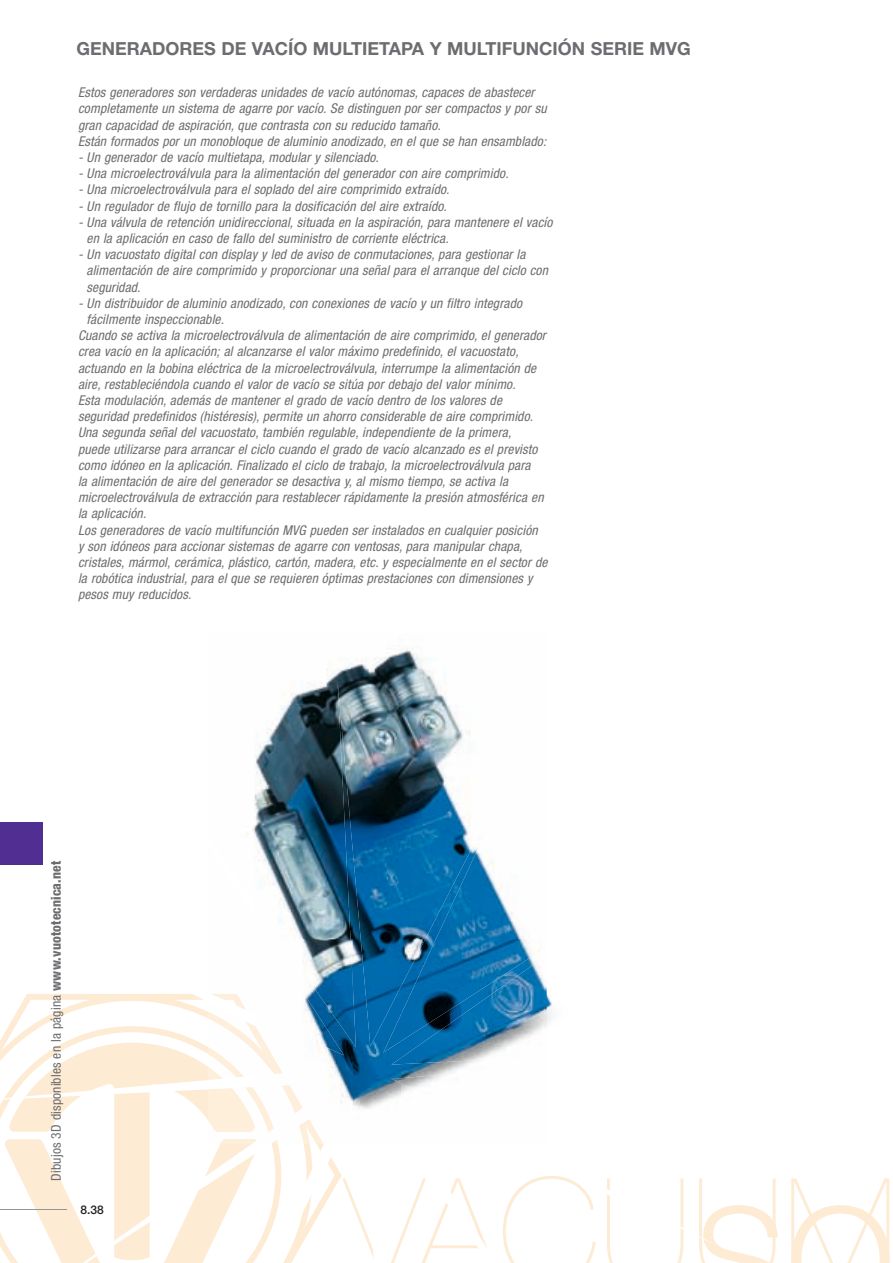
<style>
.page{position:relative;width:893px;height:1263px;background:#fff}
.page>*{position:absolute;margin:0;border:0;box-sizing:border-box;transform-origin:0 0}
.t1{font:700 18px "Helvetica Neue";color:#6c6d70}
.t2{font:italic condensed 13.5px/16.2px "Helvetica Neue";letter-spacing:.01em;color:#6c6d70}
.t3{font:condensed 13.5px "Helvetica Neue";letter-spacing:.01em;color:#6c6d70}
.t4{font:500 12px "Helvetica Neue";color:#231f20}
.s1{font-style:inherit}
.s2{font-weight:800}
</style>
<div class="page">
<svg style="left:757px;top:1178px;width:21px;height:85px"></svg>
<svg style="left:791px;top:1178px;width:99px;height:85px"></svg>
<svg style="left:0;top:864px;width:757px;height:399px"></svg>
<div style="left:0;top:822px;width:43px;height:42px;background:#502e92"></div>
<hr style="left:0;top:1209px;width:66px;height:1px;background:#939598">
<img style="left:208px;top:645px;width:386px;height:499px">
<img style="left:304px;top:681px;width:49px;height:463px">
<img style="left:497px;top:720px;width:40px;height:87px">
<img style="left:449px;top:797px;width:49px;height:347px">
<img style="left:208px;top:837px;width:49px;height:83px">
<img style="left:353px;top:849px;width:49px;height:295px">
<img style="left:256px;top:905px;width:49px;height:239px">
<img style="left:401px;top:891px;width:49px;height:253px">
<img style="left:546px;top:916px;width:48px;height:40px">
<img style="left:497px;top:947px;width:50px;height:197px">
<img style="left:208px;top:992px;width:49px;height:152px">
<img style="left:546px;top:1054px;width:48px;height:11px">
<h1 class="t1" style="left:77px;top:37px;width:616px">GENERADORES DE VACÍO MULTIETAPA Y MULTIFUNCIÓN <span class="s1">SERIE</span> MVG</h1>
<p class="t2" style="left:78px;top:84px;width:470px">Estos generadores son verdaderas unidades de vacío autónomas, capaces de abastecer completamente un sistema de agarre por vacío. Se distinguen por ser compactos y por su gran capacidad de aspiración, que contrasta con su reducido tamaño.<br>Están formados por un monobloque de aluminio anodizado, en el que se han ensamblado:</p>
<p class="t2" style="left:78px;top:149px;width:302px">- Un generador de vacío multietapa, modular y silenciado.</p>
<p class="t2" style="left:78px;top:165px;width:432px">- Una microelectroválvula para la alimentación del generador con aire comprimido.</p>
<p class="t2" style="left:78px;top:181px;width:373px">- Una microelectroválvula para el soplado del aire comprimido extraído.</p>
<p class="t2" style="left:78px;top:198px;width:370px">- Un regulador de flujo de tornillo para la dosificación del aire extraído.</p>
<p class="t2" style="left:87px;top:214px;width:467px;text-indent:-9px">- Una válvula de retención unidireccional, situada en la aspiración, para mantenere el vacío en la aplicación en caso de fallo del suministro de corriente eléctrica.</p>
<p class="t2" style="left:87px;top:246px;width:463px;text-indent:-9px">- Un vacuostato digital con display y led de aviso de conmutaciones, para gestionar la alimentación de aire comprimido y proporcionar una señal para el arranque del ciclo con seguridad.</p>
<p class="t2" style="left:78px;top:295px;width:446px">- Un distribuidor de aluminio anodizado, con conexiones de vacío y un filtro integrado</p>
<p class="t2" style="left:87px;top:311px;width:139px">fácilmente inspeccionable.</p>
<p class="t2" style="left:78px;top:327px;width:469px">Cuando se activa la microelectroválvula de alimentación de aire comprimido, el generador</p>
<p class="t2" style="left:78px;top:343px;width:442px">crea vacío en la aplicación; al alcanzarse el valor máximo predefinido, el vacuostato,</p>
<p class="t2" style="left:78px;top:360px;width:460px">actuando en la bobina eléctrica de la microelectroválvula, interrumpe la alimentación de</p>
<p class="t2" style="left:78px;top:376px;width:439px">aire, restableciéndola cuando el valor de vacío se sitúa por debajo del valor mínimo.</p>
<p class="t2" style="left:78px;top:392px;width:425px">Esta modulación, además de mantener el grado de vacío dentro de los valores de</p>
<p class="t2" style="left:78px;top:408px;width:457px">seguridad predefinidos (histéresis), permite un ahorro considerable de aire comprimido.</p>
<p class="t2" style="left:78px;top:424px;width:435px">Una segunda señal del vacuostato, también regulable, independiente de la primera,</p>
<p class="t2" style="left:78px;top:441px;width:461px">puede utilizarse para arrancar el ciclo cuando el grado de vacío alcanzado es el previsto</p>
<p class="t2" style="left:78px;top:457px;width:454px">como idóneo en la aplicación. Finalizado el ciclo de trabajo, la microelectroválvula para</p>
<p class="t2" style="left:78px;top:473px;width:431px">la alimentación de aire del generador se desactiva y, al mismo tiempo, se activa la</p>
<p class="t2" style="left:78px;top:489px;width:467px">microelectroválvula de extracción para restablecer rápidamente la presión atmosférica en</p>
<p class="t2" style="left:78px;top:505px;width:70px">la aplicación.</p>
<p class="t2" style="left:78px;top:522px;width:461px">Los generadores de vacío multifunción MVG pueden ser instalados en cualquier posición</p>
<p class="t2" style="left:78px;top:538px;width:446px">y son idóneos para accionar sistemas de agarre con ventosas, para manipular chapa,</p>
<p class="t2" style="left:78px;top:554px;width:471px">cristales, mármol, cerámica, plástico, cartón, madera, etc. y especialmente en el sector de</p>
<p class="t2" style="left:78px;top:570px;width:456px">la robótica industrial, para el que se requieren óptimas prestaciones con dimensiones y</p>
<p class="t2" style="left:78px;top:586px;width:115px">pesos muy reducidos.</p>
<p class="t3" style="left:48px;top:1181px;width:321px;rotate:-90deg">Dibujos 3D disponibles en la página <span class="s2">www.vuototecnica.net</span></p>
<p class="t4" style="left:81px;top:1202px;width:25px">8.38</p>
</div>
